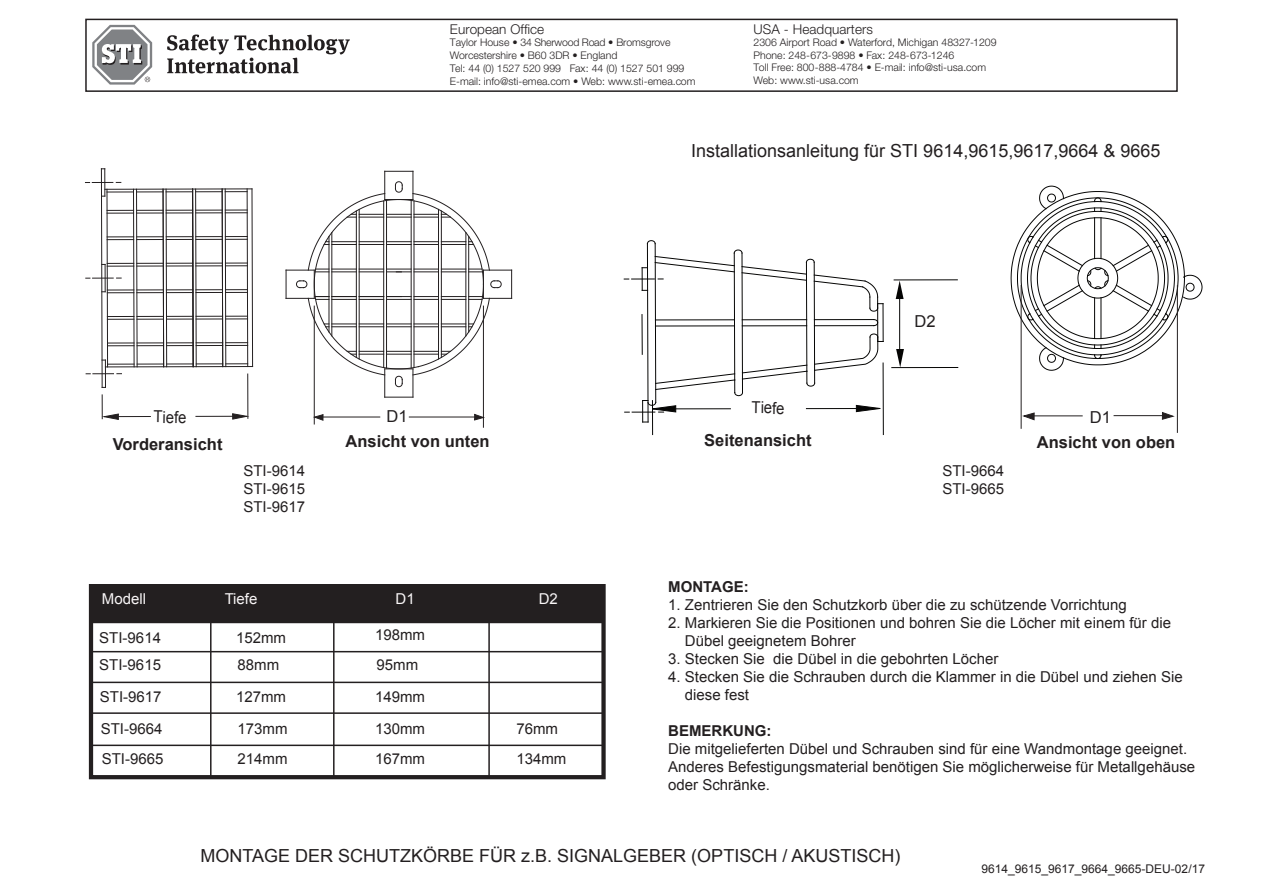
<style>
.page{position:relative;width:1263px;height:893px;background:#fff}
.page>*{position:absolute;margin:0;border:0;box-sizing:border-box;transform-origin:0 0}
.t1{font:18px "Arial";color:#231f20}
.t2{font:700 16.5px "Arial";color:#231f20}
.t3{font:16.5px "Arial";color:#231f20;scale:.9 1}
.t4{font:16.5px "Arial";color:#231f20}
.t5{font:15px/18px "Arial";color:#231f20}
.t6{font:700 15px "Arial";color:#231f20}
.t7{font:15px "Arial";color:#f9f6f7}
.t8{font:300 13.5px "Helvetica Neue LT Std";letter-spacing:.005em;color:#231f20}
.t9{font:12px "Arial";color:#231f20}
.t10{font:300 10.5px/12.6px "Helvetica Neue LT Std";color:#231f20}
</style>
<div class="page">
<hr style="left:247px;top:374px;width:1px;height:44px;background:#231f20">
<hr style="left:113px;top:416px;width:37px;height:1px;background:#231f20">
<hr style="left:196px;top:416px;width:41px;height:1px;background:#231f20">
<svg style="left:85px;top:168px;width:168px;height:220px"></svg>
<svg style="left:101px;top:395px;width:18px;height:25px"></svg>
<svg style="left:232px;top:413px;width:17px;height:7px"></svg>
<svg style="left:286px;top:171px;width:226px;height:227px"></svg>
<hr style="left:314px;top:306px;width:1px;height:118px;background:#231f20">
<hr style="left:483px;top:306px;width:1px;height:121px;background:#231f20">
<hr style="left:321px;top:417px;width:59px;height:1px;background:#231f20">
<hr style="left:409px;top:417px;width:68px;height:1px;background:#231f20">
<svg style="left:474px;top:414px;width:11px;height:7px"></svg>
<svg style="left:313px;top:414px;width:11px;height:7px"></svg>
<svg style="left:1010px;top:185px;width:192px;height:186px"></svg>
<hr style="left:1021px;top:285px;width:1px;height:143px;background:#231f20">
<hr style="left:1177px;top:286px;width:1px;height:146px;background:#231f20">
<hr style="left:1031px;top:416px;width:51px;height:1px;background:#231f20">
<hr style="left:1114px;top:415px;width:49px;height:1px;background:#231f20">
<svg style="left:1162px;top:412px;width:13px;height:8px"></svg>
<svg style="left:1022px;top:412px;width:13px;height:9px"></svg>
<hr style="left:652px;top:401px;width:1px;height:34px;background:#050504">
<hr style="left:883px;top:363px;width:1px;height:72px;background:#050504">
<svg style="left:624px;top:240px;width:260px;height:183px"></svg>
<hr style="left:883px;top:304px;width:1px;height:37px;background:#050504">
<div style="left:90px;top:584px;width:514px;height:39px;background:#231f20"></div>
<hr style="left:89px;top:745px;width:513px;height:1px;background:#231f20">
<hr style="left:89px;top:712px;width:513px;height:2px;background:#231f20">
<hr style="left:89px;top:682px;width:513px;height:1px;background:#231f20">
<hr style="left:89px;top:651px;width:513px;height:1px;background:#231f20">
<hr style="left:488px;top:587px;width:2px;height:190px;background:#231f20">
<hr style="left:333px;top:587px;width:2px;height:190px;background:#231f20">
<hr style="left:210px;top:586px;width:2px;height:191px;background:#231f20">
<div style="left:89px;top:584px;width:517px;height:195px;border:4px solid #231f20"></div>
<svg style="left:896px;top:281px;width:8px;height:18px"></svg>
<hr style="left:894px;top:280px;width:63px;height:1px;background:#050504">
<hr style="left:892px;top:367px;width:66px;height:1px;background:#050504">
<hr style="left:899px;top:295px;width:1px;height:55px;background:#050504">
<svg style="left:896px;top:349px;width:8px;height:18px"></svg>
<div style="left:85px;top:19px;width:1093px;height:73px;border:2px solid #231f20"></div>
<svg style="left:167px;top:35px;width:183px;height:38px"></svg>
<svg style="left:92px;top:25px;width:60px;height:60px"></svg>
<p class="t8" style="left:450px;top:20px;width:96px">European Office</p>
<p class="t10" style="left:450px;top:36px;width:222px">Taylor House • 34 Sherwood Road • Bromsgrove<br>Worcestershire • B60 3DR • England</p>
<p class="t10" style="left:450px;top:61px;width:247px">Tel: 44 (0) 1527 520 999 Fax: 44 (0) 1527 501 999<br>E-mail: info@sti-emea.com • Web: www.sti-emea.com</p>
<p class="t8" style="left:753px;top:20px;width:121px">USA - Headquarters</p>
<p class="t10" style="left:753px;top:36px;width:245px">2306 Airport Road • Waterford, Michigan 48327-1209<br>Phone: 248-673-9898 • Fax: 248-673-1246</p>
<p class="t10" style="left:753px;top:61px;width:234px">Toll Free: 800-888-4784 • E-mail: info@sti-usa.com<br>Web: www.sti-usa.com</p>
<p class="t1" style="left:691px;top:139px;width:471px">Installationsanleitung für STI 9614,9615,9617,9664 &amp; 9665</p>
<p class="t3" style="left:154px;top:406px;width:38px;rotate:1deg">Tiefe</p>
<p class="t4" style="left:386px;top:406px;width:23px">D1</p>
<p class="t3" style="left:752px;top:397px;width:38px;rotate:1deg">Tiefe</p>
<p class="t4" style="left:914px;top:310px;width:23px">D2</p>
<p class="t4" style="left:1090px;top:406px;width:23px">D1</p>
<p class="t2" style="left:113px;top:433px;width:111px">Vorderansicht</p>
<p class="t2" style="left:346px;top:431px;width:145px">Ansicht von unten</p>
<p class="t2" style="left:704px;top:429px;width:109px">Seitenansicht</p>
<p class="t2" style="left:1037px;top:431px;width:140px">Ansicht von oben</p>
<p class="t5" style="left:243px;top:462px;width:63px;text-align:justify">STI-9614<br>STI-9615<br>STI-9617</p>
<p class="t7" style="left:102px;top:589px;width:46px">Modell</p>
<p class="t7" style="left:225px;top:589px;width:34px">Tiefe</p>
<p class="t7" style="left:396px;top:589px;width:21px">D1</p>
<p class="t7" style="left:539px;top:589px;width:21px">D2</p>
<p class="t5" style="left:99px;top:625px;width:63px;line-height:26.5px">STI-9614<br>STI-9615</p>
<p class="t5" style="left:100px;top:680px;width:64px;line-height:32.7px">STI-9617<br>STI-9664</p>
<p class="t5" style="left:102px;top:750px;width:63px">STI-9665</p>
<p class="t5" style="left:375px;top:620px;width:52px;line-height:29.7px">198mm<br>95mm</p>
<p class="t5" style="left:375px;top:680px;width:52px;line-height:32.7px">149mm<br>130mm</p>
<p class="t5" style="left:375px;top:750px;width:52px">167mm</p>
<p class="t5" style="left:236px;top:625px;width:52px;line-height:26.5px">152mm<br>88mm</p>
<p class="t5" style="left:236px;top:680px;width:53px;line-height:32.7px">127mm<br>173mm</p>
<p class="t5" style="left:238px;top:750px;width:52px">214mm</p>
<p class="t5" style="left:516px;top:714px;width:52px;line-height:30px">76mm<br>134mm</p>
<p class="t5" style="left:942px;top:462px;width:63px">STI-9664<br>STI-9665</p>
<p class="t6" style="left:668px;top:576px;width:82px">MONTAGE:</p>
<p class="t5" style="left:668px;top:596px;width:460px">1. Zentrieren Sie den Schutzkorb über die zu schützende Vorrichtung</p>
<p class="t5" style="left:685px;top:614px;width:488px;text-indent:-17px">2. Markieren Sie die Positionen und bohren Sie die Löcher mit einem für die<br>Dübel geeignetem Bohrer</p>
<p class="t5" style="left:668px;top:650px;width:332px">3. Stecken Sie die Dübel in die gebohrten Löcher</p>
<p class="t5" style="left:685px;top:668px;width:499px;text-indent:-17px">4. Stecken Sie die Schrauben durch die Klammer in die Dübel und ziehen Sie diese fest</p>
<p class="t6" style="left:668px;top:720px;width:105px">BEMERKUNG:</p>
<p class="t5" style="left:668px;top:740px;width:528px">Die mitgelieferten Dübel und Schrauben sind für eine Wandmontage geeignet.<br>Anderes Befestigungsmaterial benötigen Sie möglicherweise für Metallgehäuse oder Schränke.</p>
<p class="t1" style="left:200px;top:843px;width:701px">MONTAGE DER SCHUTZKÖRBE FÜR z.B. SIGNALGEBER (OPTISCH / AKUSTISCH)</p>
<p class="t9" style="left:981px;top:861px;width:225px">9614_9615_9617_9664_9665-DEU-02/17</p>
</div>
